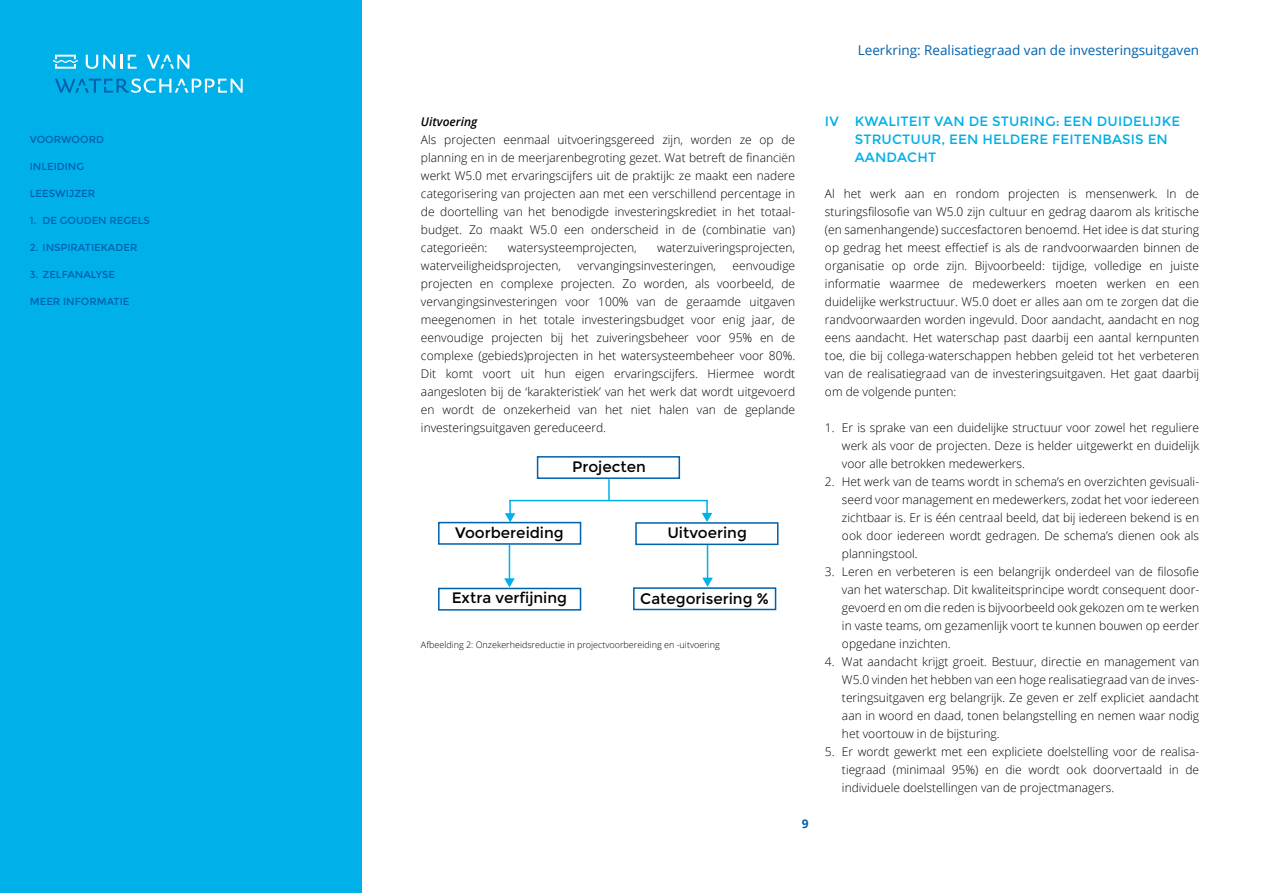
<style>
.page{position:relative;width:1263px;height:893px;background:#fff}
.page>*{position:absolute;margin:0;border:0;box-sizing:border-box;transform-origin:0 0}
.t1{font:15.15px "Montserrat";color:#000}
.t2{font:13.5px/18px "Montserrat";letter-spacing:.01em;color:#00b0e9}
.t3{font:13.5px "Open Sans";color:#0062ad}
.Leestekst{font:300 12px/18px "Open Sans";color:#000;text-align:justify}
.t4{font:italic 600 12px "Open Sans";color:#000}
.t5{font:700 12px "Open Sans";color:#0062ad}
.t6{font:10.2px "Montserrat";color:#0062ad}
.Bijschrift{font:300 9px "Open Sans";color:#000}
</style>
<div class="page">
<div style="left:0;top:0;width:361px;height:893px;background:#00b0e9"></div>
<svg style="left:53px;top:55px;width:25px;height:14px"></svg>
<svg style="left:86px;top:55px;width:29px;height:14px"></svg>
<hr style="left:120px;top:55px;width:3px;height:14px;background:#fff">
<svg style="left:128px;top:55px;width:9px;height:14px"></svg>
<svg style="left:147px;top:55px;width:42px;height:14px"></svg>
<svg style="left:55px;top:78px;width:188px;height:15px"></svg>
<svg style="left:505px;top:501px;width:10px;height:21px"></svg>
<hr style="left:509px;top:545px;width:1px;height:35px;background:#00b0e9">
<svg style="left:504px;top:578px;width:11px;height:9px"></svg>
<hr style="left:707px;top:544px;width:1px;height:35px;background:#00b0e9">
<svg style="left:702px;top:578px;width:11px;height:9px"></svg>
<svg style="left:702px;top:501px;width:10px;height:21px"></svg>
<hr style="left:509px;top:500px;width:199px;height:1px;background:#00b0e9">
<hr style="left:608px;top:479px;width:2px;height:22px;background:#00b0e9">
<div style="left:537px;top:456px;width:143px;height:23px;border:2px solid #0062ad"></div>
<div style="left:438px;top:522px;width:143px;height:23px;border:2px solid #0062ad"></div>
<div style="left:438px;top:588px;width:143px;height:23px;border:2px solid #0062ad"></div>
<div style="left:635px;top:522px;width:143px;height:23px;border:2px solid #0062ad"></div>
<div style="left:633px;top:587px;width:143px;height:23px;border:2px solid #0062ad"></div>
<p class="t6" style="left:30px;top:134px;width:76px">VOORWOORD</p>
<p class="t6" style="left:30px;top:161px;width:56px">INLEIDING</p>
<p class="t6" style="left:30px;top:188px;width:67px">LEESWIJZER</p>
<p class="t6" style="left:30px;top:215px;width:122px">1. DE GOUDEN REGELS</p>
<p class="t6" style="left:30px;top:242px;width:109px">2. INSPIRATIEKADER</p>
<p class="t6" style="left:30px;top:269px;width:87px">3. ZELFANALYSE</p>
<p class="t6" style="left:30px;top:296px;width:101px">MEER INFORMATIE</p>
<p class="t3" style="left:858px;top:40px;width:343px">Leerkring: Realisatiegraad van de investeringsuitgaven</p>
<h4 class="t4" style="left:421px;top:113px;width:58px">Uitvoering</h4>
<p class="Leestekst" style="left:421px;top:130px;width:376px">Als projecten eenmaal uitvoeringsgereed zijn, worden ze op de planning en in de meerjarenbegroting gezet. Wat betreft de financiën werkt W5.0 met ervaringscijfers uit de praktijk: ze maakt een nadere categorisering van projecten aan met een verschillend percentage in de doortelling van het benodigde investeringskrediet in het totaal&shy;budget. Zo maakt W5.0 een onderscheid in de (combinatie van) categorieën:</p>
<p class="Leestekst" style="left:508px;top:238px;width:130px">watersysteemprojecten,</p>
<p class="Leestekst" style="left:657px;top:238px;width:140px">waterzuiveringsprojecten,</p>
<p class="Leestekst" style="left:421px;top:256px;width:142px">waterveiligheidsprojecten,</p>
<p class="Leestekst" style="left:577px;top:256px;width:140px">vervangingsinvesteringen,</p>
<p class="Leestekst" style="left:421px;top:256px;width:376px;text-indent:312px">eenvoudige projecten en complexe projecten. Zo worden, als voorbeeld, de vervangingsinvesteringen voor 100% van de geraamde uitgaven meegenomen in het totale investeringsbudget voor enig jaar, de eenvoudige projecten bij het zuiveringsbeheer voor 95% en de complexe (gebieds)projecten in het watersysteembeheer voor 80%.<br>Dit komt voort uit hun eigen ervaringscijfers. Hiermee wordt aangesloten bij de ‘karakteristiek’ van het werk dat wordt uitgevoerd en wordt de onzekerheid van het niet halen van de geplande investeringsuitgaven gereduceerd.</p>
<p class="t1" style="left:572px;top:458px;width:75px">Projecten</p>
<p class="t1" style="left:455px;top:523px;width:110px">Voorbereiding</p>
<p class="t1" style="left:667px;top:524px;width:81px">Uitvoering</p>
<p class="t1" style="left:452px;top:589px;width:117px">Extra verfijning</p>
<p class="t1" style="left:640px;top:590px;width:130px">Categorisering %</p>
<p class="Bijschrift" style="left:421px;top:639px;width:300px">Afbeelding 2: Onzekerheidsreductie in projectvoorbereiding en -uitvoering</p>
<p class="t5" style="left:802px;top:815px;width:8px">9</p>
<h2 class="t2" style="left:855px;top:112px;width:327px;text-indent:-30px">IV KWALITEIT VAN DE STURING: EEN DUIDELIJKE<br>STRUCTUUR, EEN HELDERE FEITENBASIS EN<br>AANDACHT</h2>
<p class="Leestekst" style="left:825px;top:184px;width:376px">Al het werk aan en rondom projecten is mensenwerk. In de sturingsfilosofie van W5.0 zijn cultuur en gedrag daarom als kritische (en samenhangende) succesfactoren benoemd. Het idee is dat sturing op gedrag het meest effectief is als de randvoorwaarden binnen de organisatie op orde zijn. Bijvoorbeeld: tijdige, volledige en juiste informatie waarmee de medewerkers moeten werken en een duidelijke werkstructuur. W5.0 doet er alles aan om te zorgen dat die randvoorwaarden worden ingevuld. Door aandacht, aandacht en nog eens aandacht. Het waterschap past daarbij een aantal kernpunten toe, die bij collega-waterschappen hebben geleid tot het verbeteren van de realisatiegraad van de investeringsuitgaven. Het gaat daarbij om de volgende punten:</p>
<p class="Leestekst" style="left:842px;top:418px;width:359px;text-indent:-17px">1. Er is sprake van een duidelijke structuur voor zowel het reguliere werk als voor de projecten. Deze is helder uitgewerkt en duidelijk voor alle betrokken medewerkers.</p>
<p class="Leestekst" style="left:842px;top:472px;width:359px;text-indent:-17px">2. Het werk van de teams wordt in schema’s en overzichten gevisuali&shy;seerd voor management en medewerkers, zodat het voor iedereen zichtbaar is. Er is één centraal beeld, dat bij iedereen bekend is en ook door iedereen wordt gedragen. De schema’s dienen ook als planningstool.</p>
<p class="Leestekst" style="left:842px;top:562px;width:359px;text-indent:-17px">3. Leren en verbeteren is een belangrijk onderdeel van de filosofie van het waterschap. Dit kwaliteitsprincipe wordt consequent door&shy;gevoerd en om die reden is bijvoorbeeld ook gekozen om te werken in vaste teams, om gezamenlijk voort te kunnen bouwen op eerder opgedane inzichten.</p>
<p class="Leestekst" style="left:842px;top:652px;width:359px;text-indent:-17px">4. Wat aandacht krijgt groeit. Bestuur, directie en management van W5.0 vinden het hebben van een hoge realisatiegraad van de inves&shy;teringsuitgaven erg belangrijk. Ze geven er zelf expliciet aandacht aan in woord en daad, tonen belangstelling en nemen waar nodig het voortouw in de bijsturing.</p>
<p class="Leestekst" style="left:842px;top:742px;width:359px;text-indent:-17px">5. Er wordt gewerkt met een expliciete doelstelling voor de realisa&shy;tiegraad (minimaal 95%) en die wordt ook doorvertaald in de individuele doelstellingen van de projectmanagers.</p>
</div>
